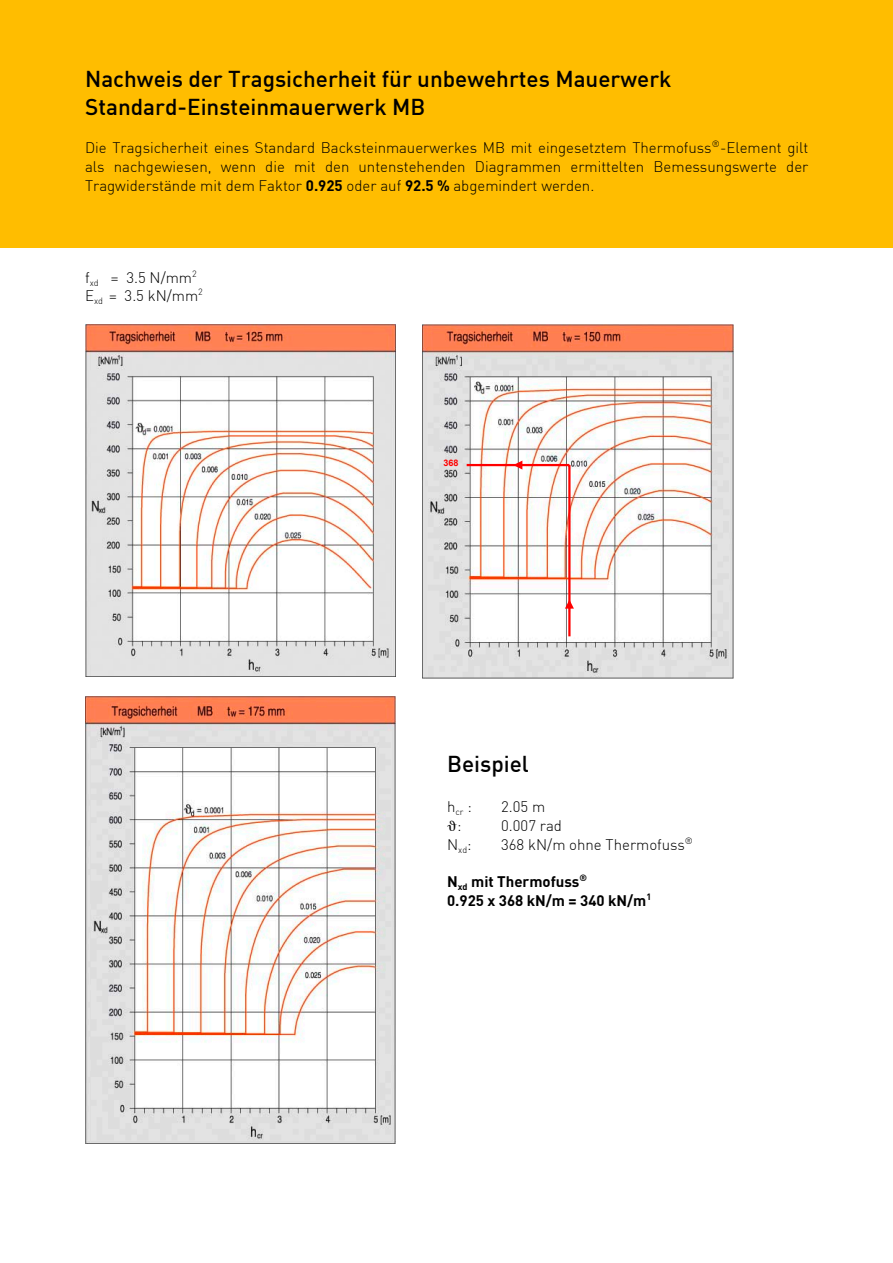
<style>
.page{position:relative;width:893px;height:1263px;background:#fff}
.page>*{position:absolute;margin:0;border:0;box-sizing:border-box;transform-origin:0 0}
.t1{font:500 22.5px/27.9px "DIN";color:#000}
.t2{font:300 15px/18.9px "DIN";color:#000;text-align:justify}
.t3{font:700 15px/18.9px "DIN";color:#000}
.t4{font:15px "Universal Math 1 BT";color:#000}
.t5{font:700 9px "Arial";color:#f00}
.s1{font-weight:700}
.s2{font-family:"DIN";font-weight:300}
</style>
<div class="page">
<div style="left:0;top:0;width:893px;height:248px;background:#ffbd00"></div>
<img style="left:85px;top:696px;width:311px;height:447px">
<img style="left:423px;top:325px;width:310px;height:353px">
<img style="left:85px;top:325px;width:311px;height:352px">
<hr style="left:467px;top:464px;width:102px;height:2px;background:#f00">
<hr style="left:568px;top:465px;width:3px;height:171px;background:#f00">
<svg style="left:565px;top:600px;width:9px;height:12px"></svg>
<svg style="left:513px;top:461px;width:10px;height:9px"></svg>
<h1 class="t1" style="left:85px;top:64px;width:588px">Nachweis der Tragsicherheit für unbewehrtes Mauerwerk<br>Standard-Einsteinmauerwerk MB</h1>
<p class="t2" style="left:85px;top:138px;width:725px">Die Tragsicherheit eines Standard Backsteinmauerwerkes MB mit eingesetztem Thermofuss<sup>®</sup>-Element gilt als nachgewiesen, wenn die mit den untenstehenden Diagrammen ermittelten Bemessungswerte der Tragwiderstände mit dem Faktor <span class="s1">0.925</span> oder auf <span class="s1">92.5 %</span> abgemindert werden.</p>
<p class="t2" style="left:85px;top:268px;width:119px">f<sub>xd</sub> = 3.5 N/mm<sup>2<br></sup>E<sub>xd</sub> = 3.5 kN/mm<sup>2</sup></p>
<p class="t5" style="left:443px;top:457px;width:17px">368</p>
<h1 class="t1" style="left:447px;top:749px;width:83px">Beispiel</h1>
<p class="t2" style="left:447px;top:797px;width:26px">h<sub>cr</sub> :</p>
<p class="t2" style="left:501px;top:797px;width:46px">2.05 m</p>
<p class="t4" style="left:447px;top:819px;width:16px">ϑ<span class="s2">:</span></p>
<p class="t2" style="left:501px;top:816px;width:62px">0.007 rad</p>
<p class="t2" style="left:447px;top:835px;width:26px">N<sub>xd</sub>:</p>
<p class="t2" style="left:501px;top:835px;width:193px">368 kN/m ohne Thermofuss<sup>®</sup></p>
<p class="t3" style="left:447px;top:871px;width:206px">N<sub>xd</sub> mit Thermofuss<sup>®<br></sup>0.925 x 368 kN/m = 340 kN/m<sup>1</sup></p>
</div>
